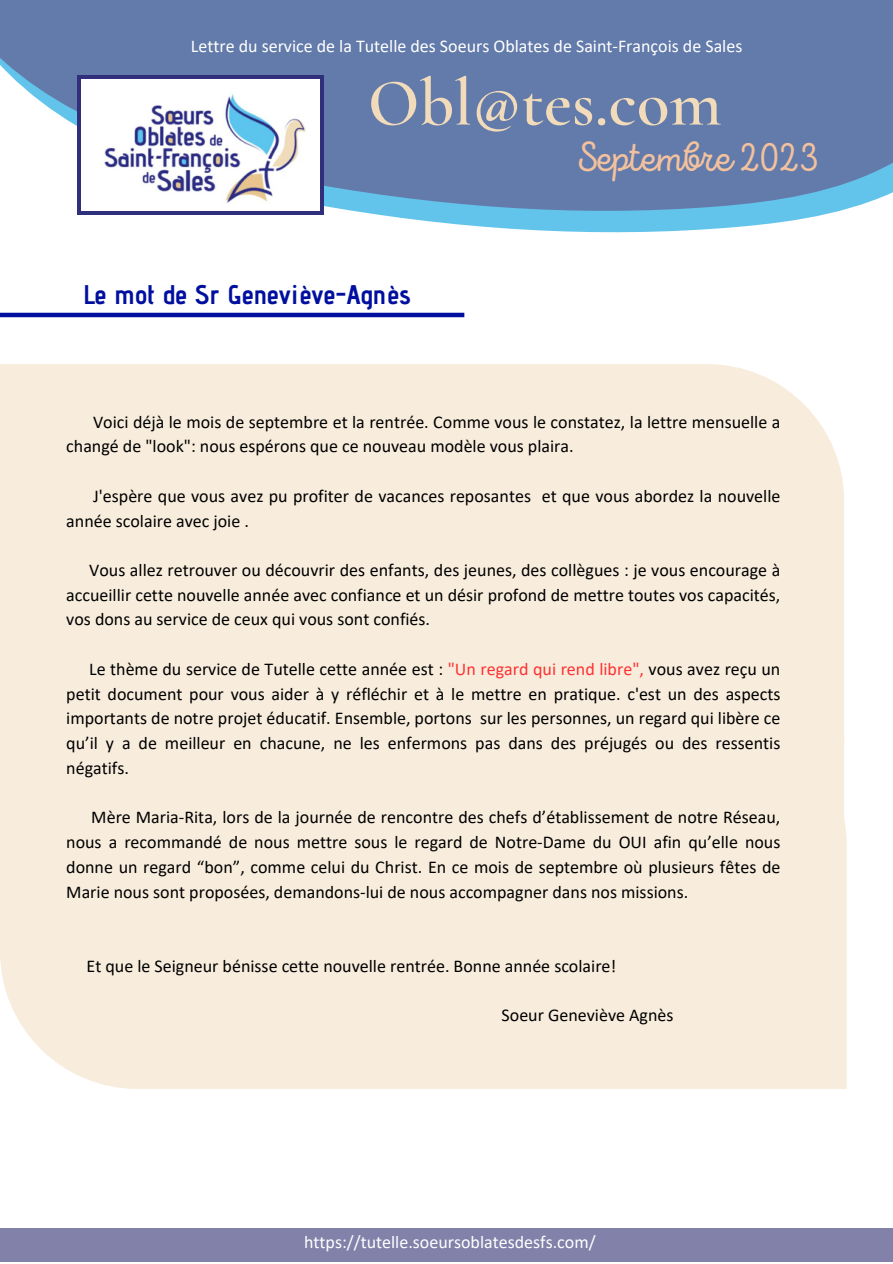
<style>
.page{position:relative;width:893px;height:1264px;background:#fff}
.page>*{position:absolute;margin:0;border:0;box-sizing:border-box;transform-origin:0 0}
.t1{font:600 67.5px "Cormorant Garamond";color:#f1dbba}
.t2{font:42px "Intro Script";color:#f3c19d}
.t3{font:700 27px "Advent Pro";color:#000f9f}
.t4{font:18px/24.8px "Calibri";color:#000;text-align:justify}
.t5{font:18px "Calibri";color:#fff}
.s1{color:#ff3131}
</style>
<div class="page">
<div style="left:0;top:1228px;width:892px;height:34px;background:#8181aa"></div>
<hr style="left:0;top:313px;width:464px;height:4px;background:#000f9f">
<div style="left:0;top:364px;width:844px;height:245px;background:#f8eddd"></div>
<div style="left:0;top:609px;width:844px;height:98px;background:#f8eddd"></div>
<div style="left:0;top:707px;width:846px;height:381px;background:#f8eddd"></div>
<svg style="left:403px;top:218px;width:403px;height:15px;fill:#62c4eb"></svg>
<svg style="left:0;top:0;width:892px;height:218px;background:#6e88b3"></svg>
<svg style="left:77px;top:75px;width:246px;height:139px;fill:#302f7b"></svg>
<img style="left:81px;top:80px;width:238px;height:130px">
<p class="t5" style="left:191px;top:33px;width:553px">Lettre du service de la Tutelle des Soeurs Oblates de Saint-François de Sales</p>
<h1 class="t1" style="left:368px;top:61px;width:355px">Obl@tes.com</h1>
<h2 class="t2" style="left:576px;top:133px;width:244px">Septembre 2023</h2>
<h3 class="t3" style="left:83px;top:278px;width:329px">Le mot de Sr Geneviève-Agnès</h3>
<p class="t4" style="left:66px;top:409px;width:715px;text-indent:27px">Voici déjà le mois de septembre et la rentrée. Comme vous le constatez, la lettre mensuelle a changé de "look": nous espérons que ce nouveau modèle vous plaira.</p>
<p class="t4" style="left:66px;top:483px;width:715px;text-indent:27px">J'espère que vous avez pu profiter de vacances reposantes et que vous abordez la nouvelle année scolaire avec joie .</p>
<p class="t4" style="left:66px;top:557px;width:715px;text-indent:23px">Vous allez retrouver ou découvrir des enfants, des jeunes, des collègues : je vous encourage à accueillir cette nouvelle année avec confiance et un désir profond de mettre toutes vos capacités, vos dons au service de ceux qui vous sont confiés.</p>
<p class="t4" style="left:66px;top:656px;width:715px;text-indent:23px">Le thème du service de Tutelle cette année est : <span class="s1">"Un regard qui rend libre",</span> vous avez reçu un petit document pour vous aider à y réfléchir et à le mettre en pratique. c'est un des aspects importants de notre projet éducatif. Ensemble, portons sur les personnes, un regard qui libère ce qu’il y a de meilleur en chacune, ne les enfermons pas dans des préjugés ou des ressentis négatifs.</p>
<p class="t4" style="left:66px;top:804px;width:715px;text-indent:25px">Mère Maria-Rita, lors de la journée de rencontre des chefs d’établissement de notre Réseau, nous a recommandé de nous mettre sous le regard de Notre-Dame du OUI afin qu’elle nous donne un regard “bon”, comme celui du Christ. En ce mois de septembre où plusieurs fêtes de Marie nous sont proposées, demandons-lui de nous accompagner dans nos missions.</p>
<p class="t4" style="left:87px;top:953px;width:531px">Et que le Seigneur bénisse cette nouvelle rentrée. Bonne année scolaire!</p>
<p class="t4" style="left:501px;top:1002px;width:173px">Soeur Geneviève Agnès</p>
<p class="t5" style="left:304px;top:1229px;width:293px">https://tutelle.soeursoblatesdesfs.com/</p>
</div>
